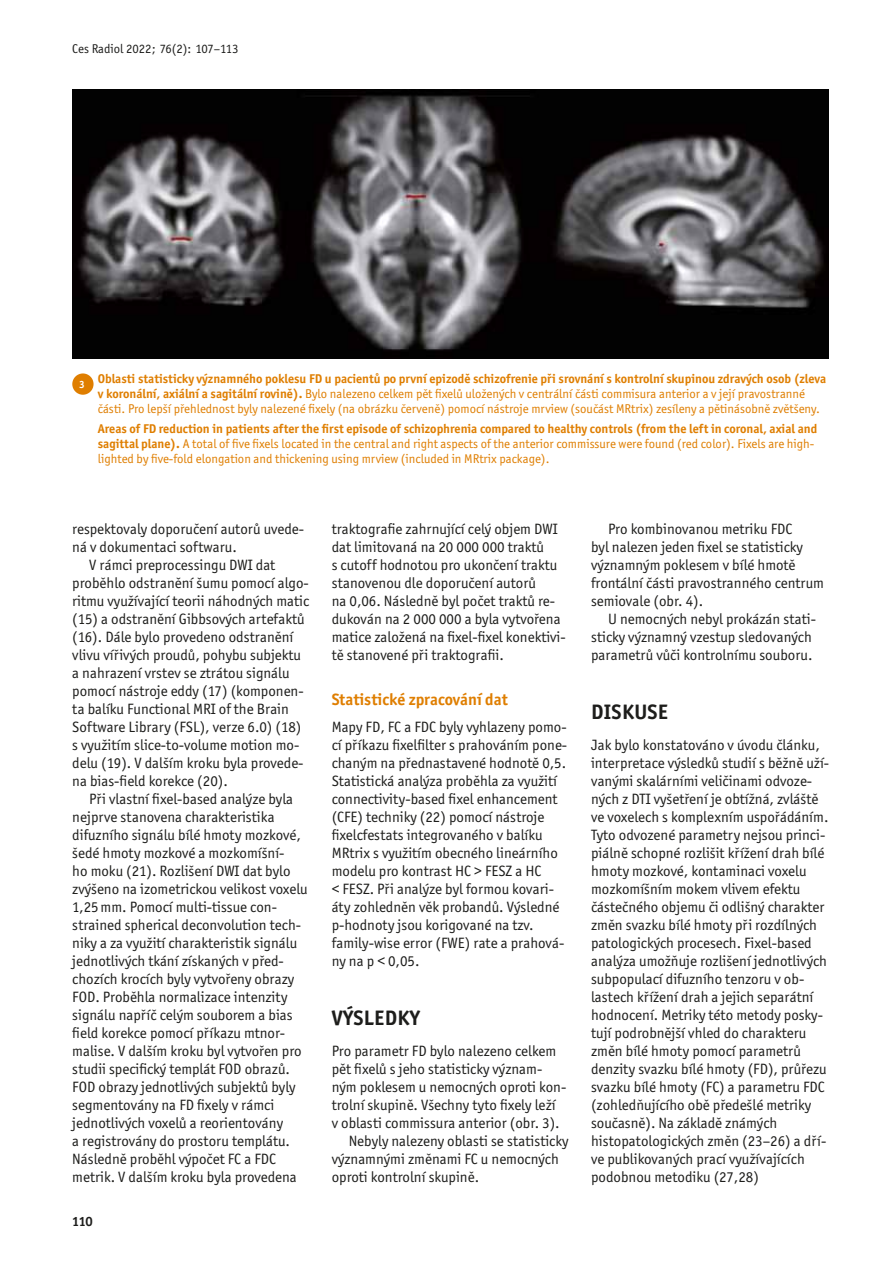
<style>
.page{position:relative;width:893px;height:1263px;background:#fff}
.page>*{position:absolute;margin:0;border:0;box-sizing:border-box;transform-origin:0 0}
.t1{font:700 21px "Officina Sans Itc TOT";letter-spacing:.015em;color:#1d1d1b}
.t2{font:700 16.5px "Officina Sans Itc TOT";color:#df7e00}
.t3{font:15px/18px "Officina Sans Itc TOT";color:#1d1d1b}
.t4{font:700 13.5px "Officina Sans Itc TOT";color:#1d1d1b}
.t5{font:12.75px/15.3px "Officina Sans Itc TOT";color:#df7e00}
.t6{font:12.75px "Officina Sans Itc TOT";color:#1d1d1b}
.s1{font-weight:700}
</style>
<div class="page">
<img style="left:72px;top:89px;width:756px;height:269px">
<div style="left:72px;top:373px;width:22px;height:22px;background:#df7e00;border-radius:50%"></div>
<p class="t6" style="left:72px;top:41px;width:168px">Ces Radiol 2022; 76(2): 107–113</p>
<p class="t5" style="left:98px;top:371px;width:730px;text-indent:-19px"><sub>3</sub> <span class="s1">Oblasti statisticky významného poklesu FD u pacientů po první epizodě schizofrenie při srovnání s kontrolní skupinou zdravých osob (zleva v koronální, axiální a sagitální rovině).</span> Bylo nalezeno celkem pět fixelů uložených v centrální části commisura anterior a v její pravostranné části. Pro lepší přehlednost byly nalezené fixely (na obrázku červeně) pomocí nástroje mrview (součást MRtrix) zesíleny a pětinásobně zvětšeny.</p>
<p class="t5" style="left:98px;top:421px;width:721px"><span class="s1">Areas of FD reduction in patients after the first episode of schizophrenia compared to healthy controls (from the left in coronal, axial and sagittal plane).</span> A total of five fixels located in the central and right aspects of the anterior commissure were found (red color). Fixels are high&shy;lighted by five-fold elongation and thickening using mrview (included in MRtrix package).</p>
<p class="t3" style="left:72px;top:520px;width:233px">respektovaly doporučení autorů uvede-</p>
<p class="t3" style="left:72px;top:538px;width:166px">ná v dokumentaci softwaru.</p>
<p class="t3" style="left:89px;top:556px;width:188px">V rámci preprocessingu DWI dat</p>
<p class="t3" style="left:72px;top:574px;width:238px">proběhlo odstranění šumu pomocí algo-</p>
<p class="t3" style="left:72px;top:592px;width:238px">ritmu využívající teorii náhodných matic</p>
<p class="t3" style="left:72px;top:610px;width:234px">(15) a odstranění Gibbsových artefaktů</p>
<p class="t3" style="left:72px;top:628px;width:223px">(16). Dále bylo provedeno odstranění</p>
<p class="t3" style="left:72px;top:646px;width:230px">vlivu vířivých proudů, pohybu subjektu</p>
<p class="t3" style="left:72px;top:664px;width:219px">a nahrazení vrstev se ztrátou signálu</p>
<p class="t3" style="left:72px;top:682px;width:233px">pomocí nástroje eddy (17) (komponen-</p>
<p class="t3" style="left:72px;top:700px;width:218px">ta balíku Functional MRI of the Brain</p>
<p class="t3" style="left:72px;top:718px;width:231px">Software Library (FSL), verze 6.0) (18)</p>
<p class="t3" style="left:72px;top:736px;width:229px">s využitím slice-to-volume motion mo-</p>
<p class="t3" style="left:72px;top:754px;width:233px">delu (19). V dalším kroku byla provede-</p>
<p class="t3" style="left:72px;top:772px;width:157px">na bias-field korekce (20).</p>
<p class="t3" style="left:89px;top:790px;width:205px">Při vlastní fixel-based analýze byla</p>
<p class="t3" style="left:72px;top:808px;width:204px">nejprve stanovena charakteristika</p>
<p class="t3" style="left:72px;top:826px;width:230px">difuzního signálu bílé hmoty mozkové,</p>
<p class="t3" style="left:72px;top:844px;width:214px">šedé hmoty mozkové a mozkomíšní-</p>
<p class="t3" style="left:72px;top:862px;width:220px">ho moku (21). Rozlišení DWI dat bylo</p>
<p class="t3" style="left:72px;top:880px;width:237px">zvýšeno na izometrickou velikost voxelu</p>
<p class="t3" style="left:72px;top:898px;width:206px">1,25mm. Pomocí multi-tissue con-</p>
<p class="t3" style="left:72px;top:916px;width:230px">strained spherical deconvolution tech-</p>
<p class="t3" style="left:72px;top:934px;width:226px">niky a za využití charakteristik signálu</p>
<p class="t3" style="left:72px;top:952px;width:213px">jednotlivých tkání získaných v před-</p>
<p class="t3" style="left:72px;top:970px;width:223px">chozích krocích byly vytvořeny obrazy</p>
<p class="t3" style="left:72px;top:988px;width:217px">FOD. Proběhla normalizace intenzity</p>
<p class="t3" style="left:72px;top:1006px;width:222px">signálu napříč celým souborem a bias</p>
<p class="t3" style="left:72px;top:1024px;width:214px">field korekce pomocí příkazu mtnor-</p>
<p class="t3" style="left:72px;top:1042px;width:231px">malise. V dalším kroku byl vytvořen pro</p>
<p class="t3" style="left:72px;top:1060px;width:219px">studii specifický templát FOD obrazů.</p>
<p class="t3" style="left:72px;top:1078px;width:225px">FOD obrazy jednotlivých subjektů byly</p>
<p class="t3" style="left:72px;top:1096px;width:203px">segmentovány na FD fixely v rámci</p>
<p class="t3" style="left:72px;top:1114px;width:212px">jednotlivých voxelů a reorientovány</p>
<p class="t3" style="left:72px;top:1132px;width:219px">a registrovány do prostoru templátu.</p>
<p class="t3" style="left:72px;top:1150px;width:205px">Následně proběhl výpočet FC a FDC</p>
<p class="t3" style="left:72px;top:1168px;width:226px">metrik. V dalším kroku byla provedena</p>
<p class="t4" style="left:72px;top:1213px;width:22px">110</p>
<p class="t3" style="left:332px;top:520px;width:236px">traktografie zahrnující celý objem DWI dat limitovaná na 20 000 000 traktů<br>s cutoff hodnotou pro ukončení traktu stanovenou dle doporučení autorů<br>na 0,06. Následně byl počet traktů re&shy;dukován na 2 000 000 a byla vytvořena matice založená na fixel-fixel konektivi&shy;tě stanovené při traktografii.</p>
<p class="t2" style="left:332px;top:690px;width:178px">Statistické zpracování dat</p>
<p class="t3" style="left:332px;top:718px;width:237px">Mapy FD, FC a FDC byly vyhlazeny pomo&shy;cí příkazu fixelfilter s prahováním pone&shy;chaným na přednastavené hodnotě 0,5.<br>Statistická analýza proběhla za využití connectivity-based fixel enhancement (CFE) techniky (22) pomocí nástroje fixelcfestats integrovaného v balíku MRtrix s využitím obecného lineárního modelu pro kontrast HC &gt; FESZ a HC<br>&lt; FESZ. Při analýze byl formou kovari&shy;áty zohledněn věk probandů. Výsledné p-hodnoty jsou korigované na tzv. family-wise error (FWE) rate a prahová&shy;ny na p &lt; 0,05.</p>
<h1 class="t1" style="left:332px;top:1005px;width:90px">VÝSLEDKY</h1>
<p class="t3" style="left:332px;top:1042px;width:226px">Pro parametr FD bylo nalezeno celkem</p>
<p class="t3" style="left:332px;top:1060px;width:212px">pět fixelů s jeho statisticky význam-</p>
<p class="t3" style="left:332px;top:1078px;width:236px">ným poklesem u nemocných oproti kon-</p>
<p class="t3" style="left:332px;top:1096px;width:225px">trolní skupině. Všechny tyto fixely leží</p>
<p class="t3" style="left:332px;top:1114px;width:229px">v oblasti commissura anterior (obr. 3).</p>
<p class="t3" style="left:349px;top:1132px;width:221px">Nebyly nalezeny oblasti se statisticky</p>
<p class="t3" style="left:332px;top:1150px;width:229px">významnými změnami FC u nemocných</p>
<p class="t3" style="left:332px;top:1168px;width:149px">oproti kontrolní skupině.</p>
<p class="t3" style="left:591px;top:520px;width:235px;text-indent:17px">Pro kombinovanou metriku FDC<br>byl nalezen jeden fixel se statisticky významným poklesem v bílé hmotě frontální části pravostranného centrum semiovale (obr. 4).</p>
<p class="t3" style="left:591px;top:610px;width:226px;text-indent:17px">U nemocných nebyl prokázán stati&shy;sticky významný vzestup sledovaných parametrů vůči kontrolnímu souboru.</p>
<h1 class="t1" style="left:591px;top:699px;width:78px">DISKUSE</h1>
<p class="t3" style="left:591px;top:736px;width:240px">Jak bylo konstatováno v úvodu článku, interpretace výsledků studií s běžně uží&shy;vanými skalárními veličinami odvoze&shy;ných z DTI vyšetření je obtížná, zvláště ve voxelech s komplexním uspořádáním.<br>Tyto odvozené parametry nejsou princi&shy;piálně schopné rozlišit křížení drah bílé hmoty mozkové, kontaminaci voxelu mozkomíšním mokem vlivem efektu částečného objemu či odlišný charakter změn svazku bílé hmoty při rozdílných patologických procesech. Fixel-based analýza umožňuje rozlišení jednotlivých subpopulací difuzního tenzoru v ob&shy;lastech křížení drah a jejich separátní hodnocení. Metriky této metody posky&shy;tují podrobnější vhled do charakteru změn bílé hmoty pomocí parametrů denzity svazku bílé hmoty (FD), průřezu svazku bílé hmoty (FC) a parametru FDC (zohledňujícího obě předešlé metriky současně). Na základě známých histopatologických změn (23–26) a dří&shy;ve publikovaných prací využívajících podobnou metodiku (27,28)</p>
</div>
